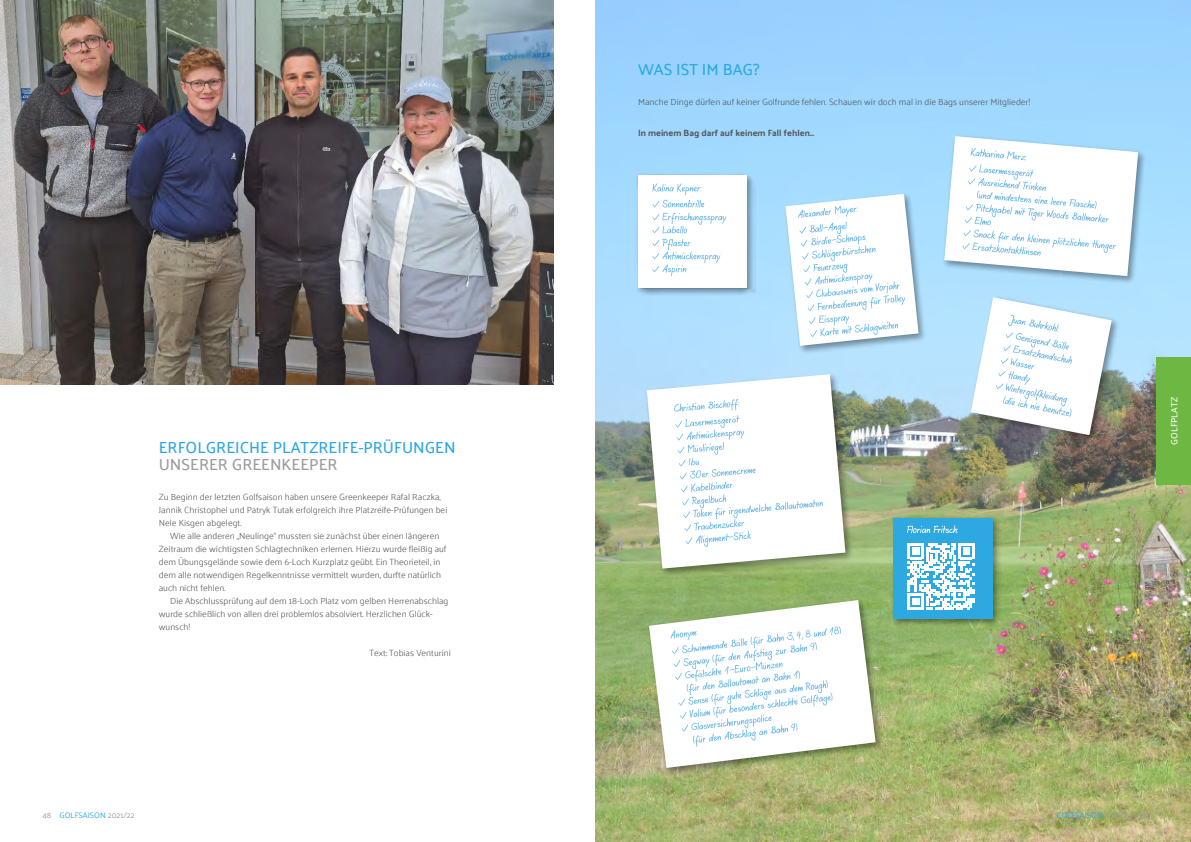
<style>
.page{position:relative;width:1191px;height:842px;background:#fff}
.page>*{position:absolute;margin:0;border:0;box-sizing:border-box;transform-origin:0 0}
.t1{font:500 16px "Palanquin";color:#2ea8e0}
.t2{font:500 16px "Palanquin";color:#9c9d9d}
.t3{font:300 9px/13px "Palanquin";color:#565656}
.t4{font:700 9px "Palanquin";color:#565656}
.t5{font:500 9px "Palanquin";color:#fff}
.t6{font:8px "Palanquin";color:#2ea8e0}
.s1{color:#9c9d9d}
</style>
<div class="page">
<img style="left:595px;top:0;width:596px;height:842px">
<div style="left:1157px;top:357px;width:34px;height:128px;background:#6eb743"></div>
<img style="left:0;top:0;width:553px;height:385px">
<div style="left:635px;top:172px;width:120px;height:124px;background:#000;opacity:.4"></div>
<div style="left:638px;top:175px;width:108px;height:113px;background:#fff"></div>
<div style="left:783px;top:191px;width:143px;height:163px;background:#000;opacity:.4"></div>
<div style="left:968px;top:295px;width:151px;height:148px;background:#000;opacity:.4"></div>
<div style="left:644px;top:372px;width:209px;height:205px;background:#000;opacity:.4"></div>
<div style="left:941px;top:134px;width:205px;height:150px;background:#000;opacity:.4"></div>
<div style="left:646px;top:597px;width:238px;height:179px;background:#000;opacity:.4"></div>
<div style="left:890px;top:515px;width:111px;height:112px;background:#000;opacity:.4"></div>
<div style="left:893px;top:518px;width:99px;height:101px;background:#2ea8e0"></div>
<svg style="left:907px;top:525px;width:50px;height:8px"></svg>
<svg style="left:907px;top:543px;width:67px;height:67px"></svg>
<svg style="left:647px;top:374px;width:198px;height:195px"></svg>
<svg style="left:970px;top:297px;width:141px;height:138px"></svg>
<svg style="left:785px;top:194px;width:133px;height:152px"></svg>
<svg style="left:652px;top:183px;width:74px;height:93px"></svg>
<svg style="left:649px;top:600px;width:226px;height:168px"></svg>
<svg style="left:944px;top:136px;width:194px;height:140px"></svg>
<h1 class="t1" style="left:159px;top:438px;width:298px">ERFOLGREICHE PLATZREIFE-PRÜFUNGEN</h1>
<h1 class="t2" style="left:159px;top:455px;width:180px">UNSERER GREENKEEPER</h1>
<p class="t3" style="left:159px;top:491px;width:290px">Zu Beginn der letzten Golfsaison haben unsere Greenkeeper Rafal Raczka,<br>Jannik Christophel und Patryk Tutak erfolgreich ihre Platzreife-Prüfungen bei<br>Nele Kisgen abgelegt.</p>
<p class="t3" style="left:159px;top:530px;width:289px;text-indent:11px">Wie alle anderen „Neulinge“ mussten sie zunächst über einen längeren Zeitraum die wichtigsten Schlagtechniken erlernen. Hierzu wurde fleißig auf dem Übungsgelände sowie dem 6-Loch Kurzplatz geübt. Ein Theorieteil, in dem alle notwendigen Regelkenntnisse vermittelt wurden, durfte natürlich auch nicht fehlen.</p>
<p class="t3" style="left:159px;top:595px;width:291px;text-indent:11px">Die Abschlussprüfung auf dem 18-Loch Platz vom gelben Herrenabschlag wurde schließlich von allen drei problemlos absolviert. Herzlichen Glück&shy;wunsch!</p>
<p class="t3" style="left:369px;top:647px;width:83px">Text: Tobias Venturini</p>
<p class="t6" style="left:43px;top:810px;width:94px"><span class="s1">48</span> GOLFSAISON <span class="s1">2021/22</span></p>
<h1 class="t1" style="left:638px;top:61px;width:123px">WAS IST IM BAG?</h1>
<p class="t3" style="left:638px;top:96px;width:394px">Manche Dinge dürfen auf keiner Golfrunde fehlen. Schauen wir doch mal in die Bags unserer Mitglieder!</p>
<p class="t4" style="left:638px;top:128px;width:178px">In meinem Bag darf auf keinem Fall fehlen…</p>
<p class="t5" style="left:1169px;top:445px;width:49px;rotate:-90deg">GOLFPLATZ</p>
<p class="t6" style="left:1056px;top:810px;width:94px">GOLFSAISON <span class="s1">2021/22 49</span></p>
</div>
